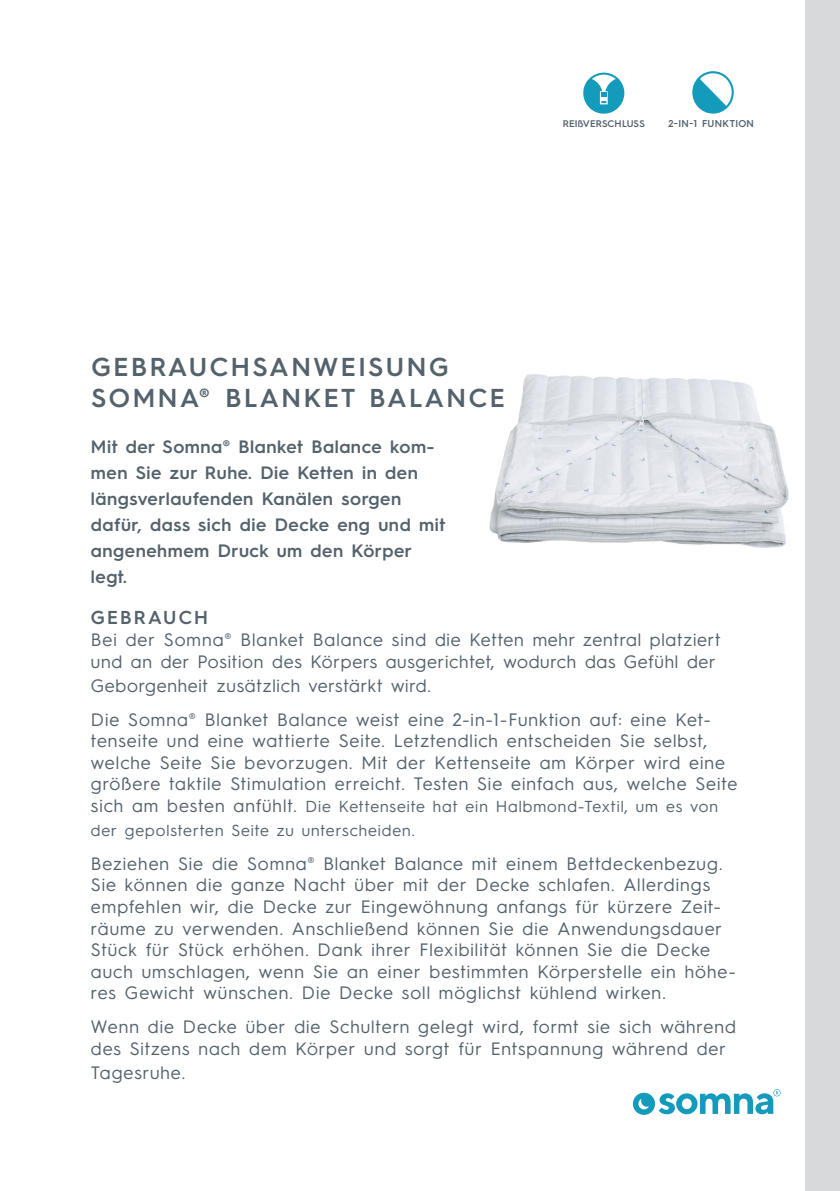
<style>
.page{position:relative;width:840px;height:1191px;background:#fff}
.page>*{position:absolute;margin:0;border:0;box-sizing:border-box;transform-origin:0 0}
.t1{font:600 26px "Hurme Geometric Sans 3";letter-spacing:.1em;color:#54626c}
.t2{font:600 18.8px "Hurme Geometric Sans 3";letter-spacing:.115em;color:#54626c}
.t3{font:18px/21.6px "Hurme Geometric Sans 3";letter-spacing:.055em;color:#54626c}
.t4{font:600 18px/26px "Hurme Geometric Sans 3";letter-spacing:.03em;color:#54626c}
.t5{font:16px/24px "Hurme Geometric Sans 3";letter-spacing:.055em;color:#54626c}
.t6{font:600 10px "Hurme Geometric Sans 3";letter-spacing:.03em;color:#54626c}
.t7{font:600 9.6px "Hurme Geometric Sans 3";letter-spacing:.01em;color:#54626c}
.s1{font-size:18px}
</style>
<div class="page">
<img style="left:489px;top:374px;width:299px;height:174px">
<div style="left:805px;top:0;width:34px;height:1191px;background:#d8d9db"></div>
<div style="left:632px;top:1092px;width:22px;height:22px;background:#149bbc;border-radius:50%"></div>
<svg style="left:638px;top:1099px;width:10px;height:10px"></svg>
<svg style="left:658px;top:1089px;width:122px;height:25px"></svg>
<svg style="left:692px;top:71px;width:41px;height:43px"></svg>
<svg style="left:583px;top:73px;width:41px;height:41px"></svg>
<p class="t7" style="left:562px;top:117px;width:84px">REIßVERSCHLUSS</p>
<p class="t6" style="left:668px;top:117px;width:87px">2-IN-1 FUNKTION</p>
<p class="t1" style="left:91px;top:349px;width:358px">GEBRAUCHSANWEISUNG</p>
<p class="t1" style="left:91px;top:380px;width:415px">SOMNA® BLANKET BALANCE</p>
<p class="t4" style="left:91px;top:433px;width:356px">Mit der Somna® Blanket Balance kom&shy;men Sie zur Ruhe. Die Ketten in den längsverlaufenden Kanälen sorgen dafür, dass sich die Decke eng und mit angenehmem Druck um den Körper legt.</p>
<p class="t2" style="left:91px;top:604px;width:118px">GEBRAUCH</p>
<p class="t3" style="left:91px;top:627px;width:631px">Bei der Somna® Blanket Balance sind die Ketten mehr zentral platziert und an der Position des Körpers ausgerichtet, wodurch das Gefühl der</p>
<p class="t3" style="left:91px;top:673px;width:341px">Geborgenheit zusätzlich verstärkt wird.</p>
<p class="t3" style="left:91px;top:707px;width:647px">Die Somna® Blanket Balance weist eine 2-in-1-Funktion auf: eine Ket&shy;tenseite und eine wattierte Seite. Letztendlich entscheiden Sie selbst, welche Seite Sie bevorzugen. Mit der Kettenseite am Körper wird eine größere taktile Stimulation erreicht. Testen Sie einfach aus, welche Seite</p>
<p class="t5" style="left:91px;top:793px;width:628px"><span class="s1">sich am besten anfühlt.</span> Die Kettenseite hat ein Halbmond-Textil, um es von der gepolsterten Seite zu unterscheiden.</p>
<p class="t3" style="left:91px;top:851px;width:646px">Beziehen Sie die Somna® Blanket Balance mit einem Bettdeckenbezug.<br>Sie können die ganze Nacht über mit der Decke schlafen. Allerdings empfehlen wir, die Decke zur Eingewöhnung anfangs für kürzere Zeit&shy;räume zu verwenden. Anschließend können Sie die Anwendungsdauer Stück für Stück erhöhen. Dank ihrer Flexibilität können Sie die Decke auch umschlagen, wenn Sie an einer bestimmten Körperstelle ein höhe&shy;res Gewicht wünschen. Die Decke soll möglichst kühlend wirken.</p>
<p class="t3" style="left:91px;top:1014px;width:646px">Wenn die Decke über die Schultern gelegt wird, formt sie sich während des Sitzens nach dem Körper und sorgt für Entspannung während der</p>
<p class="t3" style="left:91px;top:1060px;width:96px">Tagesruhe.</p>
</div>
